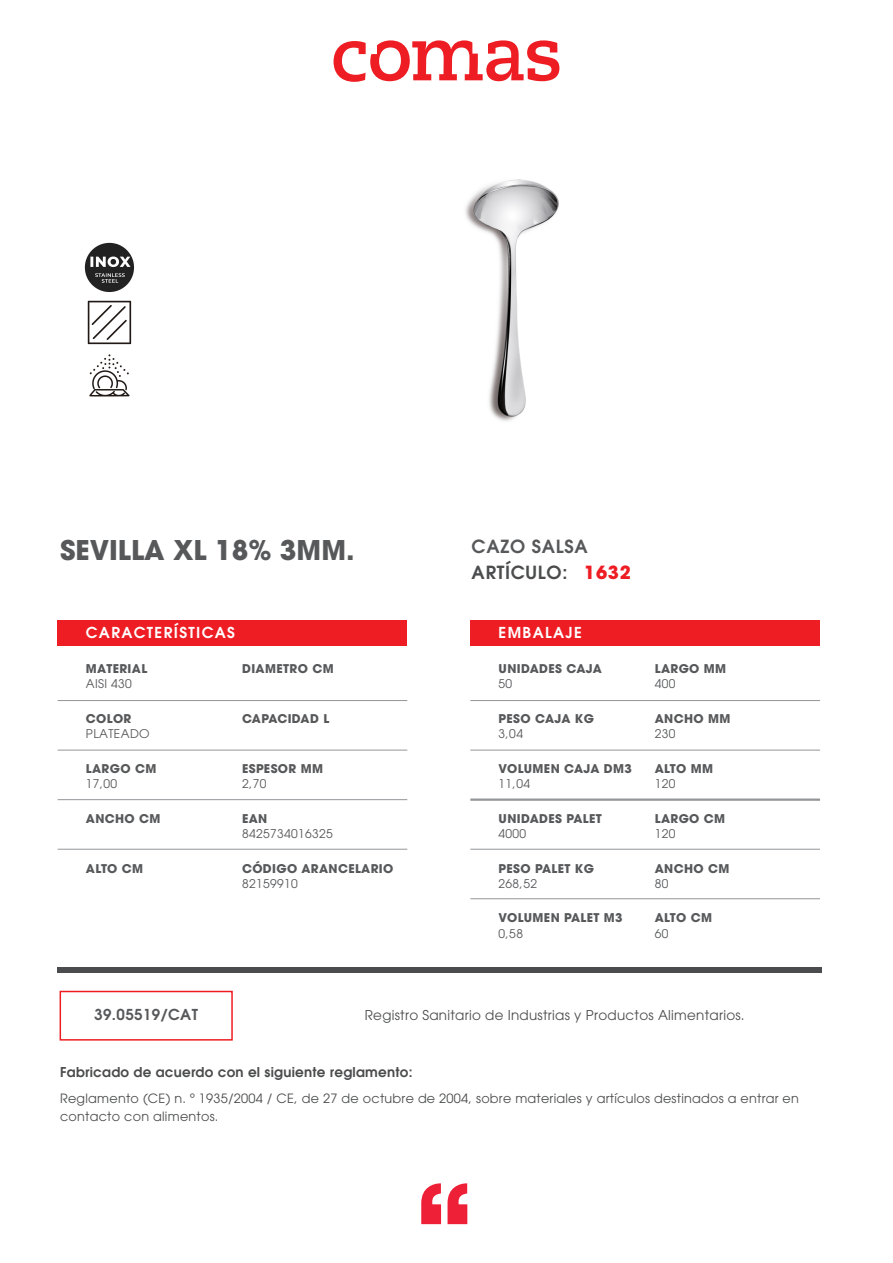
<style>
.page{position:relative;width:893px;height:1263px;background:#fff}
.page>*{position:absolute;margin:0;border:0;box-sizing:border-box;transform-origin:0 0}
.t1{font:700 27px "Avant Garde";color:#57585a}
.t2{font:600 18px/25.7px "Avant Garde";letter-spacing:.04em;color:#57585a}
.t3{font:600 15px "Avant Garde";letter-spacing:.09em;color:#fff}
.t4{font:600 15px "Avant Garde";letter-spacing:.03em;color:#57585a}
.t5{font:13.5px "Avant Garde";letter-spacing:.02em;color:#4b4c4d}
.t6{font:600 13.5px "Avant Garde";letter-spacing:.02em;color:#4b4c4d}
.t7{font:12.75px/18px "Avant Garde";letter-spacing:.02em;color:#4b4c4d}
.t8{font:700 12px "Avant Garde";letter-spacing:.03em;color:#57585a}
.t9{font:12px "Avant Garde";letter-spacing:.03em;color:#57585a}
.t10{font:700 12px "Avant Garde";letter-spacing:.01em;color:#57585a}
.s1{color:#4b4c4d}
.s2{font-weight:700;color:#ee1d23}
</style>
<div class="page">
<svg style="left:421px;top:1183px;width:20px;height:41px"></svg>
<svg style="left:448px;top:1183px;width:19px;height:41px"></svg>
<svg style="left:334px;top:40px;width:225px;height:42px"></svg>
<div style="left:58px;top:620px;width:349px;height:25px;background:#ee1d23"></div>
<div style="left:58px;top:967px;width:764px;height:6px;background:#4b4c4d"></div>
<hr style="left:58px;top:700px;width:349px;height:1px;background:#939598">
<hr style="left:58px;top:750px;width:349px;height:1px;background:#939598">
<hr style="left:58px;top:799px;width:349px;height:1px;background:#939598">
<hr style="left:58px;top:849px;width:349px;height:1px;background:#939598">
<div style="left:470px;top:620px;width:350px;height:25px;background:#ee1d23"></div>
<hr style="left:470px;top:700px;width:350px;height:1px;background:#939598">
<hr style="left:470px;top:750px;width:350px;height:1px;background:#939598">
<hr style="left:470px;top:798px;width:350px;height:3px;background:#939598">
<hr style="left:470px;top:849px;width:350px;height:1px;background:#939598">
<hr style="left:470px;top:898px;width:350px;height:1px;background:#939598">
<div style="left:60px;top:991px;width:173px;height:49px;border:2px solid #ee1d23"></div>
<img style="left:84px;top:242px;width:50px;height:155px">
<img style="left:465px;top:179px;width:94px;height:242px">
<h1 class="t1" style="left:60px;top:532px;width:296px">SEVILLA XL 18% 3MM.</h1>
<h2 class="t2" style="left:472px;top:533px;width:161px">CAZO SALSA<br><span class="s1">ARTÍCULO:</span> <span class="s2">1632</span></h2>
<p class="t3" style="left:86px;top:623px;width:151px">CARACTERÍSTICAS</p>
<p class="t8" style="left:86px;top:661px;width:63px">MATERIAL</p>
<p class="t9" style="left:86px;top:677px;width:48px">AISI 430</p>
<p class="t8" style="left:242px;top:661px;width:93px">DIAMETRO CM</p>
<p class="t8" style="left:86px;top:711px;width:47px">COLOR</p>
<p class="t9" style="left:86px;top:727px;width:65px">PLATEADO</p>
<p class="t10" style="left:242px;top:711px;width:89px">CAPACIDAD L</p>
<p class="t8" style="left:86px;top:761px;width:72px">LARGO CM</p>
<p class="t9" style="left:86px;top:777px;width:33px">17,00</p>
<p class="t8" style="left:86px;top:810px;width:76px">ANCHO CM</p>
<p class="t8" style="left:242px;top:761px;width:83px">ESPESOR MM</p>
<p class="t9" style="left:242px;top:776px;width:26px">2,70</p>
<p class="t8" style="left:242px;top:810px;width:27px">EAN</p>
<p class="t9" style="left:242px;top:826px;width:92px">8425734016325</p>
<p class="t8" style="left:86px;top:860px;width:59px">ALTO CM</p>
<p class="t8" style="left:242px;top:860px;width:153px">CÓDIGO ARANCELARIO</p>
<p class="t9" style="left:242px;top:876px;width:57px">82159910</p>
<p class="t3" style="left:499px;top:623px;width:85px">EMBALAJE</p>
<p class="t8" style="left:499px;top:661px;width:105px">UNIDADES CAJA</p>
<p class="t9" style="left:499px;top:677px;width:15px">50</p>
<p class="t8" style="left:499px;top:711px;width:97px">PESO CAJA KG</p>
<p class="t9" style="left:499px;top:727px;width:26px">3,04</p>
<p class="t8" style="left:499px;top:761px;width:135px">VOLUMEN CAJA DM3</p>
<p class="t9" style="left:499px;top:777px;width:33px">11,04</p>
<p class="t8" style="left:499px;top:810px;width:105px">UNIDADES PALET</p>
<p class="t9" style="left:499px;top:826px;width:29px">4000</p>
<p class="t8" style="left:499px;top:860px;width:97px">PESO PALET KG</p>
<p class="t9" style="left:499px;top:876px;width:40px">268,52</p>
<p class="t8" style="left:499px;top:910px;width:126px">VOLUMEN PALET M3</p>
<p class="t9" style="left:499px;top:926px;width:26px">0,58</p>
<p class="t8" style="left:655px;top:661px;width:73px">LARGO MM</p>
<p class="t9" style="left:655px;top:677px;width:22px">400</p>
<p class="t8" style="left:655px;top:711px;width:77px">ANCHO MM</p>
<p class="t9" style="left:655px;top:727px;width:22px">230</p>
<p class="t8" style="left:655px;top:761px;width:60px">ALTO MM</p>
<p class="t9" style="left:655px;top:777px;width:22px">120</p>
<p class="t8" style="left:655px;top:810px;width:72px">LARGO CM</p>
<p class="t9" style="left:655px;top:826px;width:22px">120</p>
<p class="t8" style="left:655px;top:860px;width:76px">ANCHO CM</p>
<p class="t9" style="left:655px;top:876px;width:15px">80</p>
<p class="t8" style="left:655px;top:910px;width:59px">ALTO CM</p>
<p class="t9" style="left:655px;top:926px;width:15px">60</p>
<p class="t4" style="left:94px;top:1005px;width:105px">39.05519/CAT</p>
<p class="t5" style="left:365px;top:1007px;width:381px">Registro Sanitario de Industrias y Productos Alimentarios.</p>
<p class="t6" style="left:60px;top:1063px;width:354px">Fabricado de acuerdo con el siguiente reglamento:</p>
<p class="t7" style="left:60px;top:1090px;width:740px">Reglamento (CE) n. º 1935/2004 / CE, de 27 de octubre de 2004, sobre materiales y artículos destinados a entrar en contacto con alimentos.</p>
</div>
